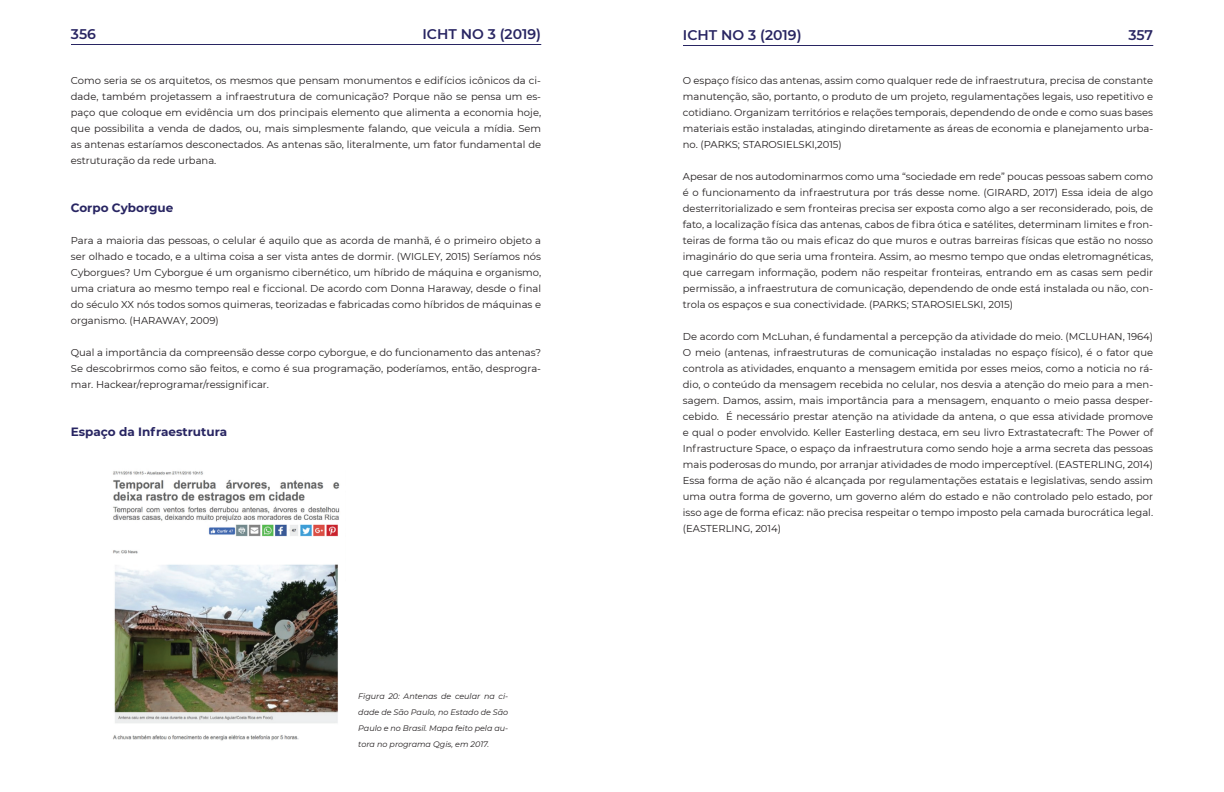
<style>
.page{position:relative;width:1224px;height:792px;background:#fff}
.page>*{position:absolute;margin:0;border:0;box-sizing:border-box;transform-origin:0 0}
.t1{font:600 14px "Montserrat";color:#282562}
.t2{font:700 12px "Montserrat";color:#282562}
.t3{font:10px/16px "Montserrat";color:#231f20;text-align:justify}
.t4{font:italic 8px/16px "Montserrat";color:#231f20;text-align:justify}
</style>
<div class="page">
<hr style="left:71px;top:44px;width:470px;height:1px;background:#282562">
<hr style="left:683px;top:45px;width:470px;height:1px;background:#282562">
<img style="left:113px;top:471px;width:227px;height:270px">
<h1 class="t1" style="left:71px;top:24px;width:26px">356</h1>
<h1 class="t1" style="left:422px;top:24px;width:120px">ICHT NO 3 (2019)</h1>
<h1 class="t1" style="left:683px;top:25px;width:120px">ICHT NO 3 (2019)</h1>
<h1 class="t1" style="left:1128px;top:25px;width:26px">357</h1>
<p class="t3" style="left:683px;top:72px;width:472px">O espaço físico das antenas, assim como qualquer rede de infraestrutura, precisa de constante manutenção, são, portanto, o produto de um projeto, regulamentações legais, uso repetitivo e cotidiano. Organizam territórios e relações temporais, dependendo de onde e como suas bases materiais estão instaladas, atingindo diretamente as áreas de economia e planejamento urba&shy;no. (PARKS; STAROSIELSKI,2015)</p>
<p class="t3" style="left:683px;top:168px;width:472px">Apesar de nos autodominarmos como uma “sociedade em rede” poucas pessoas sabem como é o funcionamento da infraestrutura por trás desse nome. (GIRARD, 2017) Essa ideia de algo desterritorializado e sem fronteiras precisa ser exposta como algo a ser reconsiderado, pois, de fato, a localização física das antenas, cabos de fibra ótica e satélites, determinam limites e fron&shy;teiras de forma tão ou mais eficaz do que muros e outras barreiras físicas que estão no nosso imaginário do que seria uma fronteira. Assim, ao mesmo tempo que ondas eletromagnéticas, que carregam informação, podem não respeitar fronteiras, entrando em as casas sem pedir permissão, a infraestrutura de comunicação, dependendo de onde está instalada ou não, con&shy;trola os espaços e sua conectividade. (PARKS; STAROSIELSKI, 2015)</p>
<p class="t3" style="left:683px;top:328px;width:472px">De acordo com McLuhan, é fundamental a percepção da atividade do meio. (MCLUHAN, 1964)<br>O meio (antenas, infraestruturas de comunicação instaladas no espaço físico), é o fator que controla as atividades, enquanto a mensagem emitida por esses meios, como a noticia no rá&shy;dio, o conteúdo da mensagem recebida no celular, nos desvia a atenção do meio para a men&shy;sagem. Damos, assim, mais importância para a mensagem, enquanto o meio passa desper&shy;cebido. É necessário prestar atenção na atividade da antena, o que essa atividade promove e qual o poder envolvido. Keller Easterling destaca, em seu livro Extrastatecraft: The Power of Infrastructure Space, o espaço da infraestrutura como sendo hoje a arma secreta das pessoas mais poderosas do mundo, por arranjar atividades de modo imperceptível. (EASTERLING, 2014)<br>Essa forma de ação não é alcançada por regulamentações estatais e legislativas, sendo assim uma outra forma de governo, um governo além do estado e não controlado pelo estado, por isso age de forma eficaz: não precisa respeitar o tempo imposto pela camada burocrática legal. (EASTERLING, 2014)</p>
<p class="t3" style="left:71px;top:72px;width:472px">Como seria se os arquitetos, os mesmos que pensam monumentos e edifícios icônicos da ci&shy;dade, também projetassem a infraestrutura de comunicação? Porque não se pensa um es&shy;paço que coloque em evidência um dos principais elemento que alimenta a economia hoje, que possibilita a venda de dados, ou, mais simplesmente falando, que veicula a mídia. Sem as antenas estaríamos desconectados. As antenas são, literalmente, um fator fundamental de estruturação da rede urbana.</p>
<p class="t2" style="left:71px;top:199px;width:104px">Corpo Cyborgue</p>
<p class="t3" style="left:71px;top:232px;width:472px">Para a maioria das pessoas, o celular é aquilo que as acorda de manhã, é o primeiro objeto a ser olhado e tocado, e a ultima coisa a ser vista antes de dormir. (WIGLEY, 2015) Seríamos nós Cyborgues? Um Cyborgue é um organismo cibernético, um híbrido de máquina e organismo, uma criatura ao mesmo tempo real e ficcional. De acordo com Donna Haraway, desde o final do século XX nós todos somos quimeras, teorizadas e fabricadas como híbridos de máquinas e organismo. (HARAWAY, 2009)</p>
<p class="t3" style="left:71px;top:344px;width:472px">Qual a importância da compreensão desse corpo cyborgue, e do funcionamento das antenas?<br>Se descobrirmos como são feitos, e como é sua programação, poderíamos, então, desprogra&shy;mar. Hackear/reprogramar/ressignificar.</p>
<p class="t2" style="left:71px;top:423px;width:158px">Espaço da Infraestrutura</p>
<p class="t4" style="left:358px;top:688px;width:152px">Figura 20: Antenas de ceular na ci&shy;dade de São Paulo, no Estado de São Paulo e no Brasil. Mapa feito pela au&shy;tora no programa Qgis, em 2017.</p>
</div>
